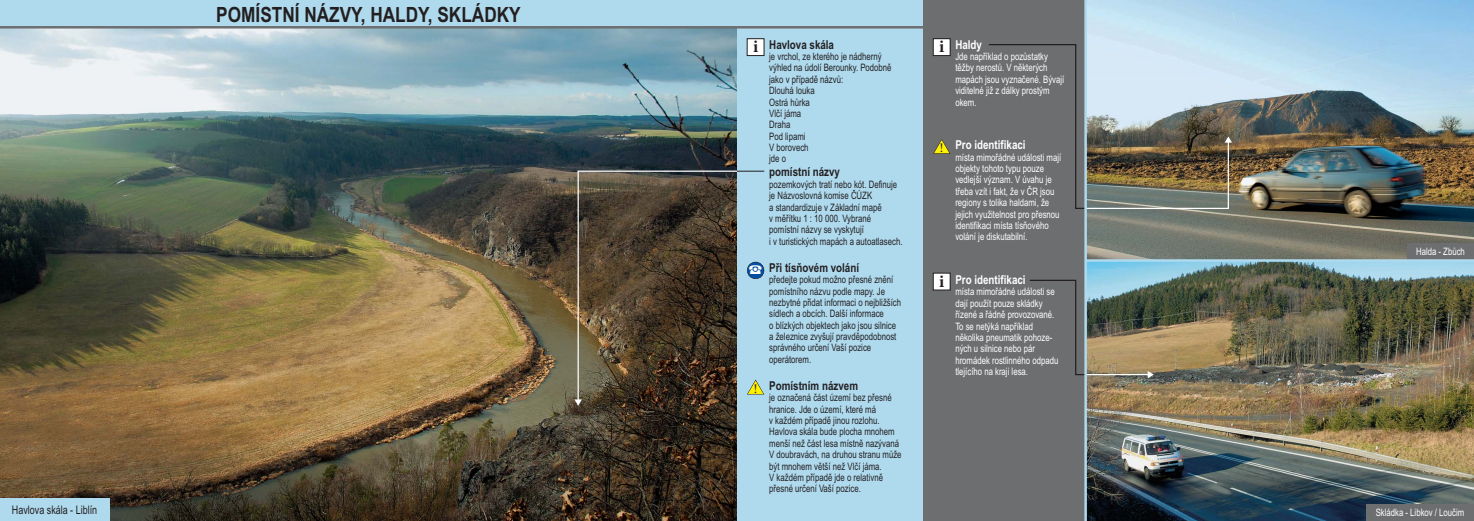
<style>
.page{position:relative;width:1474px;height:521px;background:#fff}
.page>*{position:absolute;margin:0;border:0;box-sizing:border-box;transform-origin:0 0}
.t1{font:700 21px "Arial";color:#231f20;scale:.82 1}
.t2{font:700 17.5px "Minion Pro";color:#231f20}
.t3{font:14px "European Pi Four";color:#fff}
.t4{font:13.12px "Minion Pro";color:#231f20}
.t5{font:700 12.25px "Arial";color:#231f20;scale:.8 1}
.t6{font:700 12.25px "Arial";color:#fff;scale:.8 1}
.t7{font:11.81px "Arial";color:#231f20;scale:.76 1}
.t8{font:10.24px/11.4px "Arial";color:#231f20;scale:.76 1}
.t9{font:10.24px/11.4px "Arial";color:#fff;scale:.76 1}
.s1{font-family:"Minion Pro";font-size:17.5px;color:#231f20}
</style>
<div class="page">
<div style="left:0;top:0;width:737px;height:27px;background:#afdaee"></div>
<img style="left:0;top:29px;width:737px;height:492px">
<div style="left:0;top:499px;width:109px;height:22px;background:#afdaee"></div>
<hr style="left:0;top:26px;width:737px;height:3px;background:#6d6e70">
<svg style="left:577px;top:170px;width:160px;height:233px;background:#4c3f2e"></svg>
<svg style="left:574px;top:399px;width:8px;height:7px"></svg>
<div style="left:737px;top:0;width:186px;height:521px;background:#afdaee"></div>
<div style="left:747px;top:262px;width:17px;height:17px;background:#034ea2;border-radius:50%"></div>
<div style="left:747px;top:262px;width:17px;height:17px;border:1px solid #231f20;border-radius:50%"></div>
<div style="left:747px;top:39px;width:17px;height:17px;background:#fff"></div>
<div style="left:747px;top:38px;width:17px;height:18px;border:1px solid #231f20"></div>
<hr style="left:737px;top:26px;width:186px;height:3px;background:#6d6e70">
<div style="left:923px;top:0;width:162px;height:521px;background:#6d6e70"></div>
<img style="left:1086px;top:0;width:387px;height:259px">
<img style="left:1086px;top:262px;width:387px;height:259px">
<div style="left:1406px;top:243px;width:67px;height:17px;background:#6d6e70"></div>
<div style="left:1365px;top:505px;width:108px;height:16px;background:#6d6e70"></div>
<hr style="left:1085px;top:259px;width:388px;height:3px;background:#afdaee">
<svg style="left:747px;top:379px;width:17px;height:15px"></svg>
<svg style="left:737px;top:171px;width:27px;height:1px"></svg>
<div style="left:933px;top:39px;width:17px;height:17px;background:#fff"></div>
<div style="left:933px;top:38px;width:17px;height:18px;border:1px solid #231f20"></div>
<div style="left:933px;top:273px;width:17px;height:17px;background:#fff"></div>
<div style="left:933px;top:273px;width:17px;height:17px;border:1px solid #231f20"></div>
<svg style="left:933px;top:139px;width:17px;height:15px"></svg>
<hr style="left:1085px;top:374px;width:65px;height:1px;background:#fff">
<svg style="left:1147px;top:371px;width:6px;height:7px"></svg>
<svg style="left:1029px;top:279px;width:55px;height:97px"></svg>
<svg style="left:988px;top:43px;width:243px;height:167px"></svg>
<hr style="left:1084px;top:0;width:2px;height:521px;background:#afdaee">
<h1 class="t1" style="left:216px;top:7px;width:373px">POMÍSTNÍ NÁZVY, HALDY, SKLÁDKY</h1>
<p class="t7" style="left:12px;top:506px;width:114px">Havlova skála - Liblín</p>
<p class="t5" style="left:769px;top:40px;width:83px">Havlova skála</p>
<p class="t8" style="left:769px;top:52px;width:162px">je vrchol, ze kterého je nádherný výhled na údolí Berounky. Podobně jako v případě názvů:<br>Dlouhá louka<br>Ostrá hůrka<br>Vlčí jáma<br>Draha<br>Pod lipami<br>V borovech<br>jde o</p>
<p class="t5" style="left:769px;top:168px;width:90px">pomístní názvy</p>
<p class="t8" style="left:769px;top:179px;width:177px">pozemkových tratí nebo kót. Definuje je Názvoslovná komise ČÚZK<br>a standardizuje v Základní mapě<br>v měřítku 1 : 10 000. Vybrané pomístní názvy se vyskytují<br>i v turistických mapách a autoatlasech.</p>
<p class="t5" style="left:769px;top:263px;width:114px">Při tísňovém volání</p>
<p class="t8" style="left:769px;top:275px;width:175px">předejte pokud možno přesné znění pomístního názvu podle mapy. Je nezbytné přidat informaci o nejbližších sídlech a obcích. Další informace<br>o blízkých objektech jako jsou silnice a železnice zvyšují pravděpodobnost správného určení Vaší pozice operátorem.</p>
<p class="t5" style="left:769px;top:381px;width:112px">Pomístním názvem</p>
<p class="t8" style="left:769px;top:393px;width:176px">je označená část území bez přesné hranice. Jde o území, které má<br>v každém případě jinou rozlohu.<br>Havlova skála bude plocha mnohem menší než část lesa místně nazývaná<br>V doubravách, na druhou stranu může být mnohem větší než Vlčí jáma.<br>V každém případě jde o relativně přesné určení Vaší pozice.</p>
<h2 class="t2" style="left:753px;top:36px;width:7px">i</h2>
<h3 class="t3" style="left:748px;top:263px;width:15px">-</h3>
<p class="t4" style="left:753px;top:381px;width:5px">!</p>
<p class="t6" style="left:939px;top:40px;width:55px"><span class="s1">i</span> Haldy</p>
<p class="t9" style="left:955px;top:52px;width:145px">Jde například o pozůstatky těžby nerostů. V některých mapách jsou vyznačené. Bývají viditelné již z dálky prostým okem.</p>
<p class="t6" style="left:955px;top:140px;width:89px">Pro identifikaci</p>
<p class="t9" style="left:955px;top:152px;width:141px">místa mimořádné události mají objekty tohoto typu pouze vedlejší význam. V úvahu je třeba vzít i fakt, že v ČR jsou regiony s tolika haldami, že jejich využitelnost pro přesnou identifikaci místa tísňového volání je diskutabilní.</p>
<p class="t6" style="left:955px;top:275px;width:89px">Pro identifikaci</p>
<p class="t9" style="left:955px;top:287px;width:137px">místa mimořádné události se dají použít pouze skládky řízené a řádně provozované.<br>To se netýká například několika pneumatik pohoze&shy;ných u silnice nebo pár hromádek rostlinného odpadu tlejícího na kraji lesa.</p>
<p class="t4" style="left:939px;top:140px;width:5px">!</p>
<h2 class="t2" style="left:939px;top:271px;width:7px">i</h2>
<p class="t9" style="left:1415px;top:246px;width:66px">Halda - Zbůch</p>
<p class="t9" style="left:1375px;top:508px;width:118px">Skládka - Libkov / Loučim</p>
</div>
